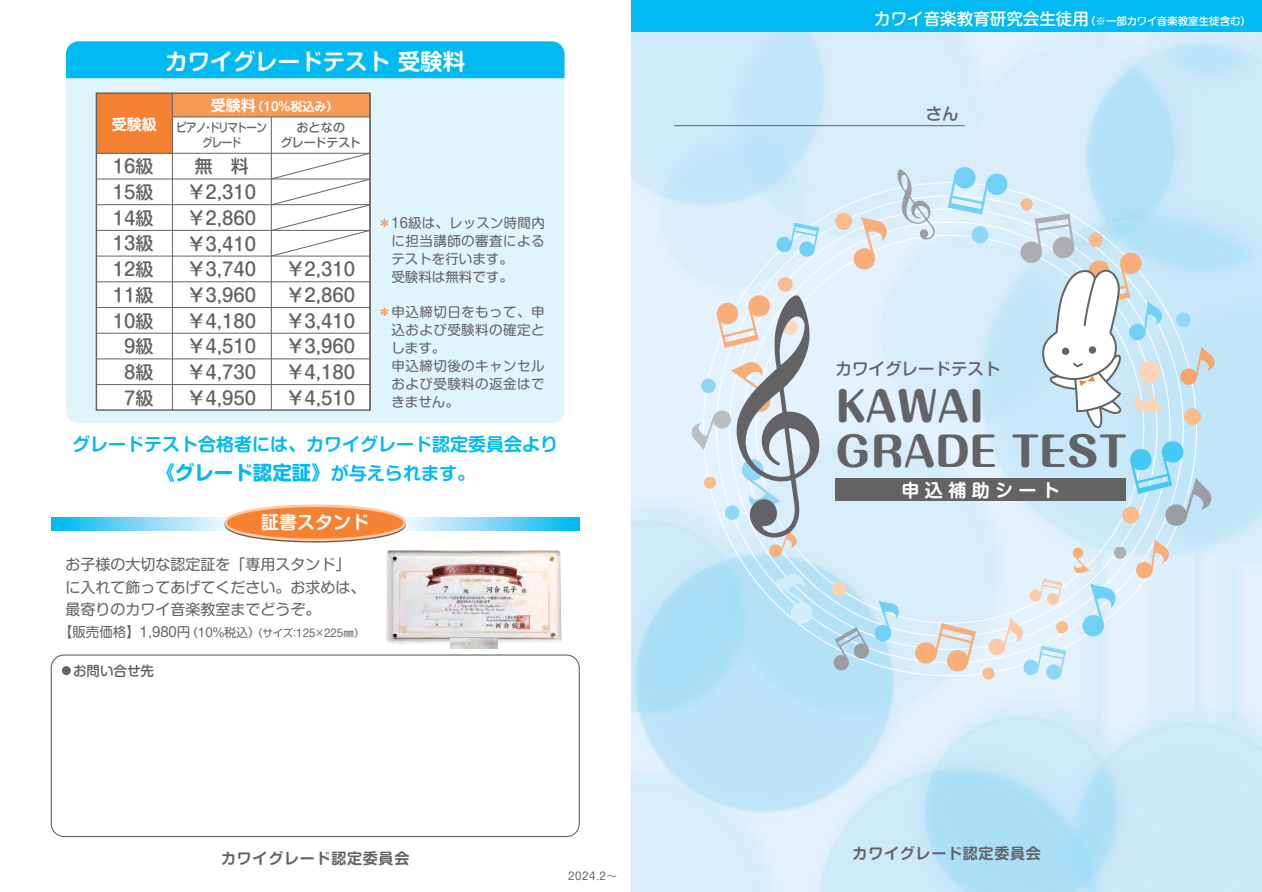
<style>
.page{position:relative;width:1262px;height:892px;background:#fff}
.page>*{position:absolute;margin:0;border:0;box-sizing:border-box;transform-origin:0 0}
.t1{font:800 40.5px/45px "Maru Fo Pro";color:#636366}
.t2{font:700 22.5px "Shin M Go Pro De";color:#fff}
.t3{font:700 19.5px "Shin M Go Pro";color:#00baf1}
.t4{font:500 18px/25.7px "Shin M Go Pro";color:#636366;text-align:right}
.t5{font:700 18px "Shin M Go Pro De";color:#00baf1}
.t6{font:700 18px "Shin M Go Pro De";letter-spacing:.3em;color:#fff}
.t7{font:500 16.5px "Shin M Go Pro";color:#636366}
.t8{font:15px/22.5px "Shin M Go Pro";color:#636366}
.t9{font:700 15px "Shin M Go Pro De";letter-spacing:.05em;color:#636366}
.t10{font:700 15px "Shin M Go Pro De";color:#fff}
.t11{font:13.5px/18px "Shin M Go Pro";letter-spacing:.035em;color:#636366}
.t12{font:13.5px/18px "Shin M Go Pro";letter-spacing:.015em;color:#636366}
.t13{font:500 13.5px "Shin M Go Pro";color:#636366}
.t14{font:500 12px/15px "Shin M Go Pro";letter-spacing:-.095em;color:#636366;text-align:center;scale:.88 1}
.t15{font:700 12px "Shin M Go Pro De";color:#fff}
.t16{font:500 12px/15px "Shin M Go Pro";letter-spacing:.005em;color:#636366;text-align:center}
.t17{font:10.5px "Shin M Go Pro";color:#636366}
.t18{font:500 10.5px "Shin M Go Pro";color:#fff}
.t19{font:700 8.85px "Adobe Garamond Pro";color:#231f20}
.t20{font:700 7.05px "DF Kai Sho";color:#231f20}
.s1{font-size:15px}
.s2{color:#f48232}
.s3{font-family:"Shin M Go Pro De";font-size:18px}
.s4{font-size:13.5px}
.s5{font-size:12px}
.s6{font-size:16.5px}
</style>
<div class="page">
<div style="left:631px;top:0;width:631px;height:32px;background:#00baf1"></div>
<svg style="left:702px;top:182px;width:495px;height:495px;background:#c9e8f8"></svg>
<svg style="left:716px;top:195px;width:468px;height:468px;background:#cbe9f8"></svg>
<svg style="left:729px;top:208px;width:442px;height:442px;background:#cde9f9"></svg>
<svg style="left:742px;top:221px;width:416px;height:416px;background:#d7edfa"></svg>
<svg style="left:897px;top:169px;width:38px;height:71px;background:#cfdde7"></svg>
<div style="left:971px;top:226px;width:17px;height:17px;background:#8dd7f7;border-radius:50%"></div>
<div style="left:835px;top:213px;width:17px;height:17px;background:#fabc8d;border-radius:50%"></div>
<div style="left:1184px;top:408px;width:17px;height:17px;background:#fabc8d;border-radius:50%"></div>
<div style="left:1122px;top:507px;width:17px;height:17px;background:#fabc8d;border-radius:50%"></div>
<div style="left:1020px;top:198px;width:13px;height:13px;background:#fabc8d;border-radius:50%"></div>
<div style="left:832px;top:582px;width:14px;height:14px;background:#fcd2b0;border-radius:50%"></div>
<div style="left:1056px;top:621px;width:12px;height:12px;background:#fabc8d;border-radius:50%"></div>
<div style="left:1114px;top:547px;width:12px;height:12px;background:#adaeb2;border-radius:50%"></div>
<svg style="left:982px;top:667px;width:12px;height:12px"></svg>
<div style="left:778px;top:277px;width:14px;height:15px;background:#fabc8d;border-radius:50%"></div>
<div style="left:1176px;top:312px;width:14px;height:15px;background:#8dd7f7;border-radius:50%"></div>
<svg style="left:948px;top:166px;width:60px;height:48px;background:#b5e3f8"></svg>
<svg style="left:1029px;top:579px;width:33px;height:26px"></svg>
<svg style="left:914px;top:623px;width:62px;height:49px;background:#e5d7cc"></svg>
<svg style="left:1072px;top:547px;width:17px;height:26px"></svg>
<svg style="left:1179px;top:347px;width:37px;height:39px"></svg>
<svg style="left:776px;top:223px;width:43px;height:34px"></svg>
<svg style="left:852px;top:217px;width:38px;height:54px;background:#e9dace"></svg>
<svg style="left:1081px;top:583px;width:38px;height:54px;background:#bae5f9"></svg>
<svg style="left:832px;top:601px;width:69px;height:70px;background:#b6dbed"></svg>
<svg style="left:987px;top:617px;width:79px;height:63px;background:#ddeaf0"></svg>
<svg style="left:773px;top:573px;width:41px;height:52px;background:#c1e6f8"></svg>
<svg style="left:1129px;top:440px;width:84px;height:87px;background:#afdaed"></svg>
<svg style="left:1135px;top:539px;width:35px;height:40px"></svg>
<svg style="left:51px;top:517px;width:178px;height:14px;background:#79d6f6"></svg>
<svg style="left:401px;top:517px;width:178px;height:14px;background:#7bd6f6"></svg>
<svg style="left:224px;top:506px;width:182px;height:37px"></svg>
<svg style="left:224px;top:504px;width:182px;height:37px"></svg>
<div style="left:227px;top:507px;width:176px;height:32px;background:#f48232;border-radius:50%"></div>
<div style="left:835px;top:478px;width:291px;height:23px;background:#636366"></div>
<svg style="left:690px;top:294px;width:130px;height:264px;background:#cad3da"></svg>
<div style="left:59px;top:663px;width:15px;height:15px;border:3px solid #fff;border-radius:50%"></div>
<svg style="left:1020px;top:214px;width:143px;height:216px"></svg>
<img style="left:386px;top:550px;width:175px;height:94px">
<img style="left:451px;top:639px;width:47px;height:9px">
<div style="left:51px;top:654px;width:529px;height:183px;border:1px solid #636366;border-radius:13px"></div>
<hr style="left:674px;top:125px;width:290px;height:1px;background:#636366">
<div style="left:66px;top:78px;width:498px;height:345px;background:#e0f4fc"></div>
<div style="left:66px;top:41px;width:498px;height:37px;background:#00baf1"></div>
<div style="left:96px;top:117px;width:274px;height:293px;background:#fff"></div>
<div style="left:96px;top:93px;width:76px;height:60px;background:#f48232"></div>
<div style="left:172px;top:93px;width:198px;height:24px;background:#f79957"></div>
<div style="left:96px;top:92px;width:275px;height:319px;border:1px solid #636366"></div>
<hr style="left:172px;top:117px;width:198px;height:1px;background:#636366">
<hr style="left:96px;top:179px;width:274px;height:1px;background:#636366">
<hr style="left:96px;top:204px;width:274px;height:1px;background:#636366">
<hr style="left:96px;top:153px;width:274px;height:1px;background:#636366">
<hr style="left:96px;top:230px;width:274px;height:1px;background:#636366">
<hr style="left:96px;top:256px;width:274px;height:1px;background:#636366">
<hr style="left:96px;top:281px;width:274px;height:1px;background:#636366">
<hr style="left:96px;top:307px;width:274px;height:1px;background:#636366">
<hr style="left:96px;top:333px;width:274px;height:1px;background:#636366">
<hr style="left:96px;top:358px;width:274px;height:1px;background:#636366">
<hr style="left:96px;top:384px;width:274px;height:1px;background:#636366">
<hr style="left:172px;top:93px;width:1px;height:317px;background:#636366">
<hr style="left:271px;top:117px;width:1px;height:293px;background:#636366">
<hr style="left:370px;top:93px;width:1px;height:317px;background:#636366">
<svg style="left:271px;top:153px;width:99px;height:104px"></svg>
<p class="t2" style="left:165px;top:43px;width:301px">カワイグレードテスト 受験料</p>
<p class="t10" style="left:112px;top:112px;width:46px">受験級</p>
<p class="t15" style="left:211px;top:97px;width:129px"><span class="s1">受験料</span>（10%税込み）</p>
<p class="t14" style="left:176px;top:119px;width:105px">ピアノ・ドリマトーングレード</p>
<p class="t16" style="left:280px;top:119px;width:82px">おとなの<br>グレードテスト</p>
<p class="t4" style="left:113px;top:152px;width:42px">16級<br>15級<br>14級<br>13級<br>12級<br>11級<br>10級<br>9級<br>8級<br>7級</p>
<p class="t4" style="left:187px;top:152px;width:70px;text-align:center">無　料￥2,310￥2,860￥3,410￥3,740￥3,960￥4,180￥4,510￥4,730￥4,950</p>
<p class="t4" style="left:286px;top:254px;width:70px;text-align:justify">￥2,310￥2,860￥3,410￥3,960￥4,180￥4,510</p>
<p class="t12" style="left:391px;top:213px;width:155px;text-indent:-14px"><span class="s2">＊</span>16級は、レッスン時間内に担当講師の審査によるテストを行います。<br>受験料は無料です。</p>
<p class="t11" style="left:391px;top:301px;width:155px;text-indent:-14px"><span class="s2">＊</span>申込締切日をもって、申込および受験料の確定とします。<br>申込締切後のキャンセルおよび受験料の返金はできません。</p>
<p class="t5" style="left:72px;top:430px;width:487px">グレードテスト合格者には、カワイグレード認定委員会より</p>
<p class="t3" style="left:155px;top:456px;width:321px">《グレード認定証》<span class="s3">が与えられます。</span></p>
<p class="t6" style="left:261px;top:508px;width:109px">証書スタンド</p>
<p class="t8" style="left:66px;top:552px;width:302px">お子様の大切な認定証を「専用スタンド」に入れて飾ってあげてください。お求めは、最寄りのカワイ音楽教室までどうぞ。</p>
<p class="t17" style="left:59px;top:624px;width:307px"><span class="s4">【販売価格】1,980円</span><span class="s5">（10%税込）</span>（サイズ：125×225㎜）</p>
<p class="t13" style="left:60px;top:660px;width:96px">●お問い合せ先</p>
<p class="t19" style="left:444px;top:584px;width:6px">7</p>
<p class="t20" style="left:486px;top:586px;width:32px">河合 花子</p>
<p class="t18" style="left:874px;top:13px;width:378px"><span class="s6">カワイ音楽教育研究会生徒用</span>（※一部カワイ音楽教室生徒含む）</p>
<p class="t7" style="left:926px;top:101px;width:34px">さん</p>
<p class="t7" style="left:835px;top:355px;width:166px">カワイグレードテスト</p>
<p class="t1" style="left:835px;top:379px;width:293px">KAWAI<br>GRADE TEST</p>
<p class="t6" style="left:901px;top:475px;width:160px">申込補助シート</p>
<p class="t9" style="left:221px;top:846px;width:190px">カワイグレード認定委員会</p>
<p class="t9" style="left:852px;top:841px;width:190px">カワイグレード認定委員会</p>
<p class="t17" style="left:568px;top:868px;width:50px">2024.2～</p>
</div>
